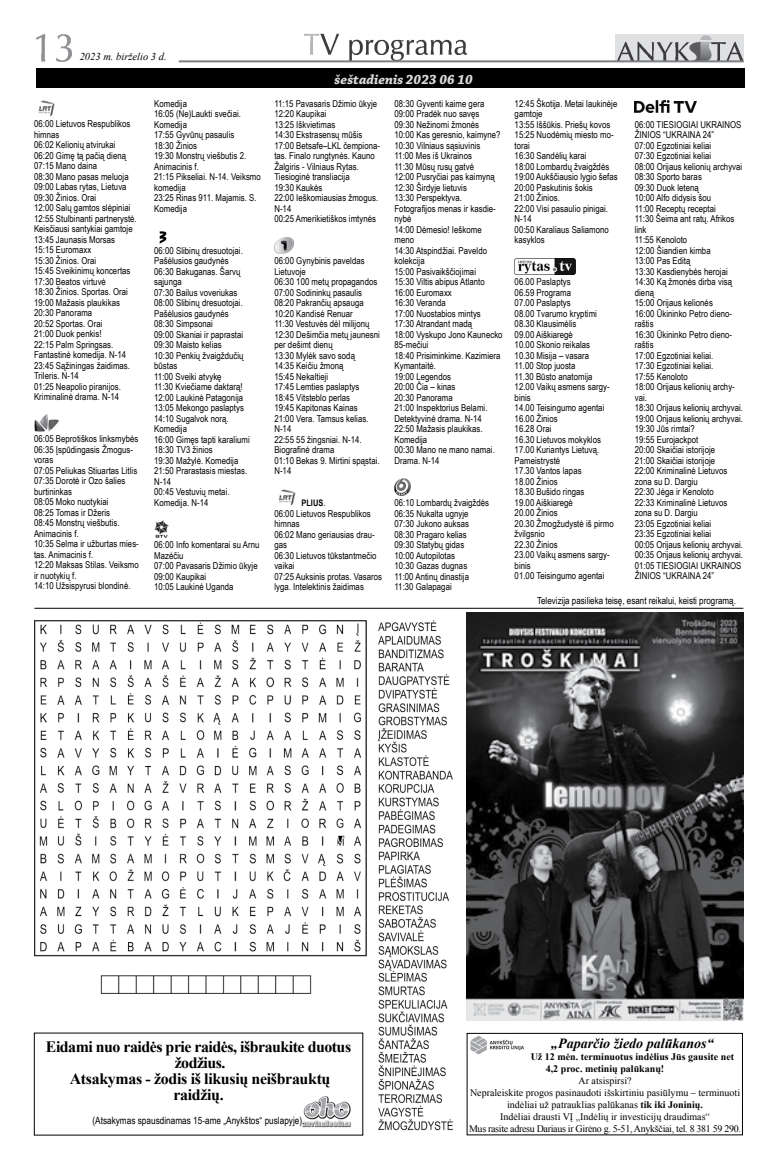
<style>
.page{position:relative;width:777px;height:1168px;background:#fff}
.page>*{position:absolute;margin:0;border:0;box-sizing:border-box;transform-origin:0 0}
.t1{font:700 15.9px/15.9px "Times New Roman";letter-spacing:-.03em;color:#000;text-align:center}
.t2{font:italic 700 14px "Times New Roman";color:#000}
.t3{font:italic 700 14px "Chaparral Pro";color:#d9dbdc}
.t4{font:italic 10.5px "Times New Roman";color:#000}
.t5{font:10px/12px "Times New Roman";color:#000;text-align:center}
.t6{font:700 10px/12px "Times New Roman";color:#000}
.t7{font:10px "Arial Narrow";color:#000}
.t8{font:9.8px "Arial Narrow";color:#000}
.t9{font:9.5px/10.5px "Arial Narrow";letter-spacing:.005em;color:#000}
.t10{font:700 9px "Arial Narrow";letter-spacing:.005em;color:#000}
.s1{font-weight:400;font-size:9.5px}
.s2{font-weight:700}
</style>
<div class="page">
<img style="left:304px;top:33px;width:164px;height:27px">
<img style="left:615px;top:34px;width:128px;height:26px">
<hr style="left:179px;top:60px;width:564px;height:2px;background:#7e8082">
<img style="left:35px;top:33px;width:37px;height:29px">
<hr style="left:34px;top:608px;width:709px;height:1px;background:#000">
<img style="left:301px;top:1096px;width:51px;height:32px">
<div style="left:36px;top:69px;width:708px;height:19px;background:#000"></div>
<img style="left:466px;top:613px;width:278px;height:407px">
<img style="left:38px;top:100px;width:17px;height:17px">
<img style="left:34px;top:415px;width:25px;height:17px">
<img style="left:159px;top:231px;width:8px;height:12px">
<img style="left:154px;top:521px;width:14px;height:16px">
<img style="left:274px;top:237px;width:19px;height:17px">
<img style="left:278px;top:489px;width:18px;height:17px">
<img style="left:394px;top:479px;width:17px;height:16px">
<img style="left:514px;top:258px;width:62px;height:17px">
<img style="left:635px;top:101px;width:61px;height:12px">
<img style="left:34px;top:621px;width:332px;height:372px">
<img style="left:378px;top:620px;width:75px;height:511px">
<img style="left:470px;top:1036px;width:53px;height:18px">
<div style="left:466px;top:1033px;width:277px;height:102px;border:1px solid #000"></div>
<p class="t4" style="left:80px;top:49px;width:88px">2023 m. birželio 3 d.</p>
<p class="t9" style="left:34px;top:118px;width:104px">06:00 Lietuvos Respublikos himnas<br>06:02 Kelionių atvirukai<br>06:20 Gimę tą pačią dieną<br>07:15 Mano daina<br>08:30 Mano pasas meluoja<br>09:00 Labas rytas, Lietuva<br>09:30 Žinios. Orai<br>12:00 Salų gamtos slėpiniai<br>12:55 Stulbinanti partnerystė.<br>Keisčiausi santykiai gamtoje<br>13:45 Jaunasis Morsas<br>15:15 Euromaxx<br>15:30 Žinios. Orai<br>15:45 Sveikinimų koncertas<br>17:30 Beatos virtuvė<br>18:30 Žinios. Sportas. Orai<br>19:00 Mažasis plaukikas<br>20:30 Panorama<br>20:52 Sportas. Orai<br>21:00 Duok penkis!<br>22:15 Palm Springsas.<br>Fantastinė komedija. N-14<br>23:45 Sąžiningas žaidimas.<br>Trileris. N-14<br>01:25 Neapolio piranijos.<br>Kriminalinė drama. N-14</p>
<p class="t9" style="left:34px;top:433px;width:106px">06:05 Beprotiškos linksmybės<br>06:35 Įspūdingasis Žmogus&shy;voras<br>07:05 Peliukas Stiuartas Litlis<br>07:35 Dorotė ir Ozo šalies burtininkas<br>08:05 Moko nuotykiai<br>08:25 Tomas ir Džeris<br>08:45 Monstrų viešbutis.<br>Animacinis f.<br>10:35 Selma ir užburtas mies&shy;tas. Animacinis f.<br>12:20 Maksas Stilas. Veiksmo ir nuotykių f.<br>14:10 Užsispyrusi blondinė.</p>
<p class="t9" style="left:154px;top:98px;width:108px">Komedija<br>16:05 (Ne)Laukti svečiai.<br>Komedija<br>17:55 Gyvūnų pasaulis<br>18:30 Žinios<br>19:30 Monstrų viešbutis 2.<br>Animacinis f.<br>21:15 Pikseliai. N-14. Veiksmo komedija<br>23:25 Rinas 911. Majamis. S.<br>Komedija</p>
<p class="t9" style="left:154px;top:245px;width:97px">06:00 Slibinų dresuotojai.<br>Pašėlusios gaudynės<br>06:30 Bakuganas. Šarvų sąjunga<br>07:30 Bailus voveriukas<br>08:00 Slibinų dresuotojai.<br>Pašėlusios gaudynės<br>08:30 Simpsonai<br>09:00 Skaniai ir paprastai<br>09:30 Maisto kelias<br>10:30 Penkių žvaigždučių būstas<br>11:00 Sveiki atvykę<br>11:30 Kviečiame daktarą!<br>12:00 Laukinė Patagonija<br>13:05 Mekongo paslaptys<br>14:10 Sugalvok norą.<br>Komedija<br>16:00 Gimęs tapti karaliumi<br>18:30 TV3 žinios<br>19:30 Mažylė. Komedija<br>21:50 Prarastasis miestas.<br>N-14<br>00:45 Vestuvių metai.<br>Komedija. N-14</p>
<p class="t9" style="left:154px;top:539px;width:107px">06:00 Info komentarai su Arnu<br>Mazėčiu<br>07:00 Pavasaris Džimio ūkyje<br>09:00 Kaupikai<br>10:05 Laukinė Uganda</p>
<h2 class="t3" style="left:334px;top:71px;width:140px">šeštadienis 2023 06 10</h2>
<p class="t9" style="left:274px;top:98px;width:107px">11:15 Pavasaris Džimio ūkyje<br>12:20 Kaupikai<br>13:25 Iškvietimas<br>14:30 Ekstrasensų mūšis<br>17:00 Betsafe–LKL čempiona&shy;tas. Finalo rungtynės. Kauno<br>Žalgiris - Vilniaus Rytas.<br>Tiesioginė transliacija<br>19:30 Kaukės<br>22:00 Ieškomiausias žmogus.<br>N-14<br>00:25 Amerikietiškos imtynės</p>
<p class="t9" style="left:274px;top:256px;width:107px">06:00 Gynybinis paveldas<br>Lietuvoje<br>06:30 100 metų propagandos<br>07:00 Sodininkų pasaulis<br>08:20 Pakrančių apsauga<br>10:20 Kandisė Renuar<br>11:30 Vestuvės dėl milijonų<br>12:30 Dešimčia metų jaunesni per dešimt dienų<br>13:30 Mylėk savo sodą<br>14:35 Keičiu žmoną<br>15:45 Nekaltieji<br>17:45 Lemties paslaptys<br>18:45 Vitsteblo perlas<br>19:45 Kapitonas Kainas<br>21:00 Vera. Tamsus kelias.<br>N-14<br>22:55 55 žingsniai. N-14.<br>Biografinė drama<br>01:10 Bekas 9. Mirtini spąstai.<br>N-14</p>
<p class="t10" style="left:301px;top:496px;width:26px">PLIUS<span class="s1">.</span></p>
<p class="t9" style="left:274px;top:508px;width:109px">06:00 Lietuvos Respublikos himnas<br>06:02 Mano geriausias drau&shy;gas<br>06:30 Lietuvos tūkstantmečio vaikai<br>07:25 Auksinis protas. Vasaros lyga. Intelektinis žaidimas</p>
<p class="t9" style="left:394px;top:98px;width:110px">08:30 Gyventi kaime gera<br>09:00 Pradėk nuo savęs<br>09:30 Nežinomi žmonės<br>10:00 Kas geresnio, kaimyne?<br>10:30 Vilniaus sąsiuvinis<br>11:00 Mes iš Ukrainos<br>11:30 Mūsų rusų gatvė<br>12:00 Pusryčiai pas kaimyną<br>12:30 Širdyje lietuvis<br>13:30 Perspektyva.<br>Fotografijos menas ir kasdie&shy;nybė<br>14:00 Dėmesio! Ieškome meno<br>14:30 Atspindžiai. Paveldo kolekcija<br>15:00 Pasivaikščiojimai<br>15:30 Viltis abipus Atlanto<br>16:00 Euromaxx<br>16:30 Veranda<br>17:00 Nuostabios mintys<br>17:30 Atrandant madą<br>18:00 Vyskupo Jono Kaunecko<br>85-mečiui<br>18:40 Prisiminkime. Kazimiera<br>Kymantaitė.<br>19:00 Legendos<br>20:00 Čia – kinas<br>20:30 Panorama<br>21:00 Inspektorius Belami.<br>Detektyvinė drama. N-14<br>22:50 Mažasis plaukikas.<br>Komedija<br>00:30 Mano ne mano namai.<br>Drama. N-14</p>
<p class="t9" style="left:394px;top:497px;width:96px">06:10 Lombardų žvaigždės<br>06:35 Nukalta ugnyje<br>07:30 Jukono auksas<br>08:30 Pragaro kelias<br>09:30 Statybų gidas<br>10:00 Autopilotas<br>10:30 Gazas dugnas<br>11:00 Antinų dinastija<br>11:30 Galapagai</p>
<p class="t9" style="left:514px;top:98px;width:105px">12:45 Škotija. Metai laukinėje gamtoje<br>13:55 Iššūkis. Priešų kovos<br>15:25 Nuodėmių miesto mo&shy;torai<br>16:30 Sandėlių karai<br>18:00 Lombardų žvaigždės<br>19:00 Aukščiausio lygio šefas<br>20:00 Paskutinis šokis<br>21:00 Žinios.<br>22:00 Visi pasaulio pinigai.<br>N-14<br>00:50 Karaliaus Saliamono kasyklos</p>
<p class="t9" style="left:514px;top:277px;width:101px">06.00 Paslaptys<br>06.59 Programa<br>07.00 Paslaptys<br>08.00 Tvarumo kryptimi<br>08.30 Klausimėlis<br>09.00 Aiškiaregė<br>10.00 Skonio reikalas<br>10.30 Misija – vasara<br>11.00 Stop juosta<br>11.30 Būsto anatomija<br>12.00 Vaikų asmens sargy&shy;binis<br>14.00 Teisingumo agentai<br>16.00 Žinios<br>16.28 Orai<br>16.30 Lietuvos mokyklos<br>17.00 Kuriantys Lietuvą.<br>Pameistrystė<br>17.30 Vantos lapas<br>18.00 Žinios<br>18.30 Bušido ringas<br>19.00 Aiškiaregė<br>20.00 Žinios<br>20.30 Žmogžudystė iš pirmo žvilgsnio<br>22.30 Žinios<br>23.00 Vaikų asmens sargy&shy;binis<br>01.00 Teisingumo agentai</p>
<p class="t9" style="left:635px;top:119px;width:110px">06:00 TIESIOGIAI UKRAINOS<br>ŽINIOS “UKRAINA 24”<br>07:00 Egzotiniai keliai<br>07:30 Egzotiniai keliai<br>08:00 Orijaus kelionių archyvai<br>08:30 Sporto baras<br>09:30 Duok leteną<br>10:00 Alfo didysis šou<br>11:00 Receptų receptai<br>11:30 Šeima ant ratų. Afrikos link<br>11:55 Kenoloto<br>12:00 Šiandien kimba<br>13:00 Pas Editą<br>13:30 Kasdienybės herojai<br>14:30 Ką žmonės dirba visą dieną<br>15:00 Orijaus kelionės<br>16:00 Ūkininko Petro dieno&shy;raštis<br>16:30 Ūkininko Petro dieno&shy;raštis<br>17:00 Egzotiniai keliai.<br>17:30 Egzotiniai keliai.<br>17:55 Kenoloto<br>18:00 Orijaus kelionių archy&shy;vai.<br>18:30 Orijaus kelionių archyvai.<br>19:00 Orijaus kelionių archyvai.<br>19:30 Jūs rimtai?<br>19:55 Eurojackpot<br>20:00 Skaičiai istorijoje<br>21:00 Skaičiai istorijoje<br>22:00 Kriminalinė Lietuvos zona su D. Dargiu<br>22:30 Jėga ir Kenoloto<br>22:33 Kriminalinė Lietuvos zona su D. Dargiu<br>23:05 Egzotiniai keliai<br>23:35 Egzotiniai keliai<br>00:05 Orijaus kelionių archyvai.<br>00:35 Orijaus kelionių archyvai.<br>01:05 TIESIOGIAI UKRAINOS<br>ŽINIOS “UKRAINA 24”</p>
<p class="t8" style="left:537px;top:593px;width:200px">Televizija pasilieka teisę, esant reikalui, keisti programą.</p>
<h1 class="t1" style="left:46px;top:1038px;width:307px">Eidami nuo raidės prie raidės, išbraukite duotus žodžius.<br>Atsakymas - žodis iš likusių neišbrauktų raidžių.</h1>
<p class="t7" style="left:92px;top:1113px;width:213px">(Atsakymas spausdinamas 15-ame „Anykštos“ puslapyje).</p>
<h2 class="t2" style="left:551px;top:1034px;width:164px">„Paparčio žiedo palūkanos“</h2>
<p class="t6" style="left:546px;top:1051px;width:190px;text-indent:-15px">Už 12 mėn. terminuotus indėlius Jūs gausite net<br>4,2 proc. metinių palūkanų!</p>
<p class="t5" style="left:469px;top:1075px;width:273px">Ar atsispirsi?<br>Nepraleiskite progos pasinaudoti išskirtiniu pasiūlymu – terminuoti indėliai už patrauklias palūkanas <span class="s2">tik iki Joninių.<br></span>Indėliai drausti VĮ „Indėlių ir investicijų draudimas“<br>Mus rasite adresu Dariaus ir Girėno g. 5-51, Anykščiai, tel. 8 381 59 290.</p>
</div>
